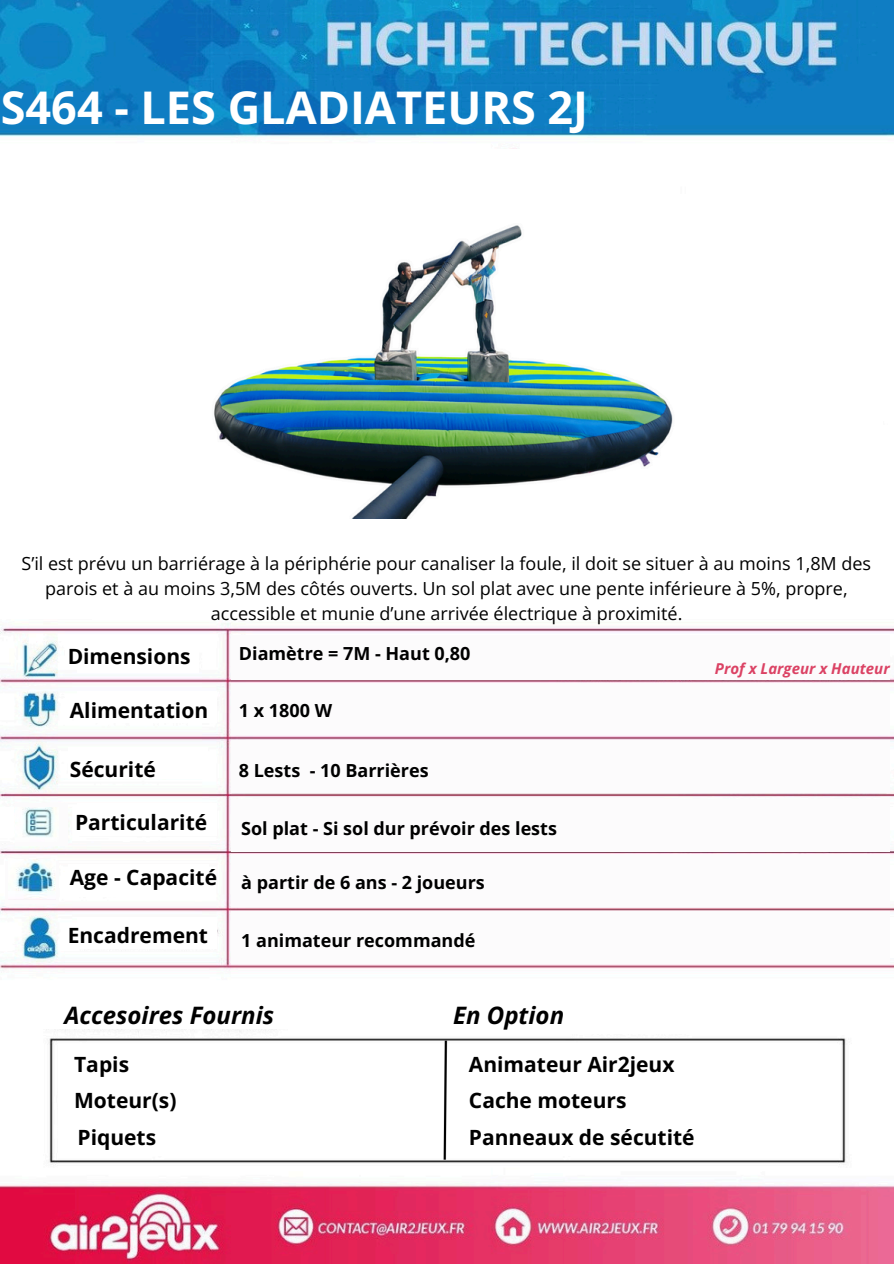
<style>
.page{position:relative;width:894px;height:1264px;background:#fff}
.page>*{position:absolute;margin:0;border:0;box-sizing:border-box;transform-origin:0 0}
.t1{font:700 45px "Open Sans";color:#fff}
.t2{font:italic 700 24px "Open Sans";color:#000}
.t3{font:700 21px/36px "Open Sans";color:#000}
.t4{font:18px/24.8px "Open Sans";color:#000;text-align:center}
.t5{font:700 18px "Open Sans";color:#000}
.t6{font:italic 700 15px "Open Sans";color:#db4264}
</style>
<div class="page">
<img style="left:0;top:0;width:893px;height:1263px">
<div style="left:69px;top:747px;width:139px;height:31px;background:#fff"></div>
<div style="left:77px;top:641px;width:122px;height:31px;background:#fff"></div>
<div style="left:77px;top:804px;width:140px;height:31px;background:#fff"></div>
<div style="left:16px;top:803px;width:52px;height:42px;background:#fcfbfc"></div>
<div style="left:69px;top:864px;width:139px;height:32px;background:#fff"></div>
<div style="left:77px;top:917px;width:140px;height:31px;background:#fff"></div>
<div style="left:6px;top:862px;width:52px;height:41px;background:#fcfbfc"></div>
<div style="left:40px;top:994px;width:268px;height:34px;background:#fff"></div>
<div style="left:58px;top:1048px;width:346px;height:107px;background:#fff"></div>
<div style="left:77px;top:691px;width:140px;height:31px;background:#fff"></div>
<img style="left:224px;top:739px;width:390px;height:53px">
<div style="left:549px;top:999px;width:268px;height:34px;background:#fff"></div>
<div style="left:549px;top:1043px;width:268px;height:112px;background:#fff"></div>
<div style="left:92px;top:498px;width:140px;height:121px;background:#fff"></div>
<div style="left:92px;top:150px;width:576px;height:408px;background:#fff"></div>
<div style="left:599px;top:259px;width:282px;height:268px;background:#fff"></div>
<img style="left:8px;top:859px;width:48px;height:36px">
<img style="left:24px;top:807px;width:29px;height:30px">
<img style="left:214px;top:155px;width:464px;height:363px">
<div style="left:231px;top:634px;width:658px;height:45px;background:#fcfbfc"></div>
<div style="left:231px;top:684px;width:658px;height:51px;background:#fcfbfc"></div>
<div style="left:231px;top:740px;width:658px;height:52px;background:#fcfbfc"></div>
<div style="left:231px;top:799px;width:658px;height:52px;background:#fcfbfc"></div>
<div style="left:231px;top:854px;width:658px;height:52px;background:#fcfbfc"></div>
<div style="left:231px;top:911px;width:658px;height:52px;background:#fcfbfc"></div>
<h4 class="t1" style="left:1px;top:76px;width:588px">S464 - LES GLADIATEURS 2J</h4>
<p class="t4" style="left:21px;top:551px;width:851px">S’il est prévu un barriérage à la périphérie pour canaliser la foule, il doit se situer à au moins 1,8M des parois et à au moins 3,5M des côtés ouverts. Un sol plat avec une pente inférieure à 5%, propre, accessible et munie d’une arrivée électrique à proximité.</p>
<h4 class="t3" style="left:68px;top:638px;width:124px">Dimensions</h4>
<p class="t3" style="left:70px;top:691px;width:140px">Alimentation</p>
<p class="t3" style="left:70px;top:751px;width:88px">Sécurité</p>
<h4 class="t3" style="left:75px;top:804px;width:134px">Particularité</h4>
<h3 class="t3" style="left:70px;top:858px;width:149px">Age - Capacité</h3>
<h3 class="t3" style="left:68px;top:917px;width:142px">Encadrement</h3>
<h3 class="t5" style="left:239px;top:640px;width:233px">Diamètre = 7M - Haut 0,80</h3>
<p class="t5" style="left:239px;top:697px;width:95px">1 x 1800 W</p>
<h3 class="t5" style="left:239px;top:757px;width:191px">8 Lests - 10 Barrières</h3>
<h3 class="t5" style="left:241px;top:815px;width:317px">Sol plat - Si sol dur prévoir des lests</h3>
<p class="t5" style="left:241px;top:870px;width:245px">à partir de 6 ans - 2 joueurs</p>
<p class="t5" style="left:241px;top:927px;width:236px">1 animateur recommandé</p>
<p class="t6" style="left:714px;top:658px;width:176px">Prof x Largeur x Hauteur</p>
<p class="t2" style="left:64px;top:998px;width:211px">Accesoires Fournis</p>
<h1 class="t2" style="left:453px;top:998px;width:113px">En Option</h1>
<h5 class="t3" style="left:74px;top:1046px;width:104px">Tapis<br>Moteur(s)</h5>
<h3 class="t3" style="left:77px;top:1118px;width:80px">Piquets</h3>
<p class="t3" style="left:469px;top:1046px;width:227px">Animateur Air2jeux<br>Cache moteurs<br>Panneaux de sécutité</p>
</div>
